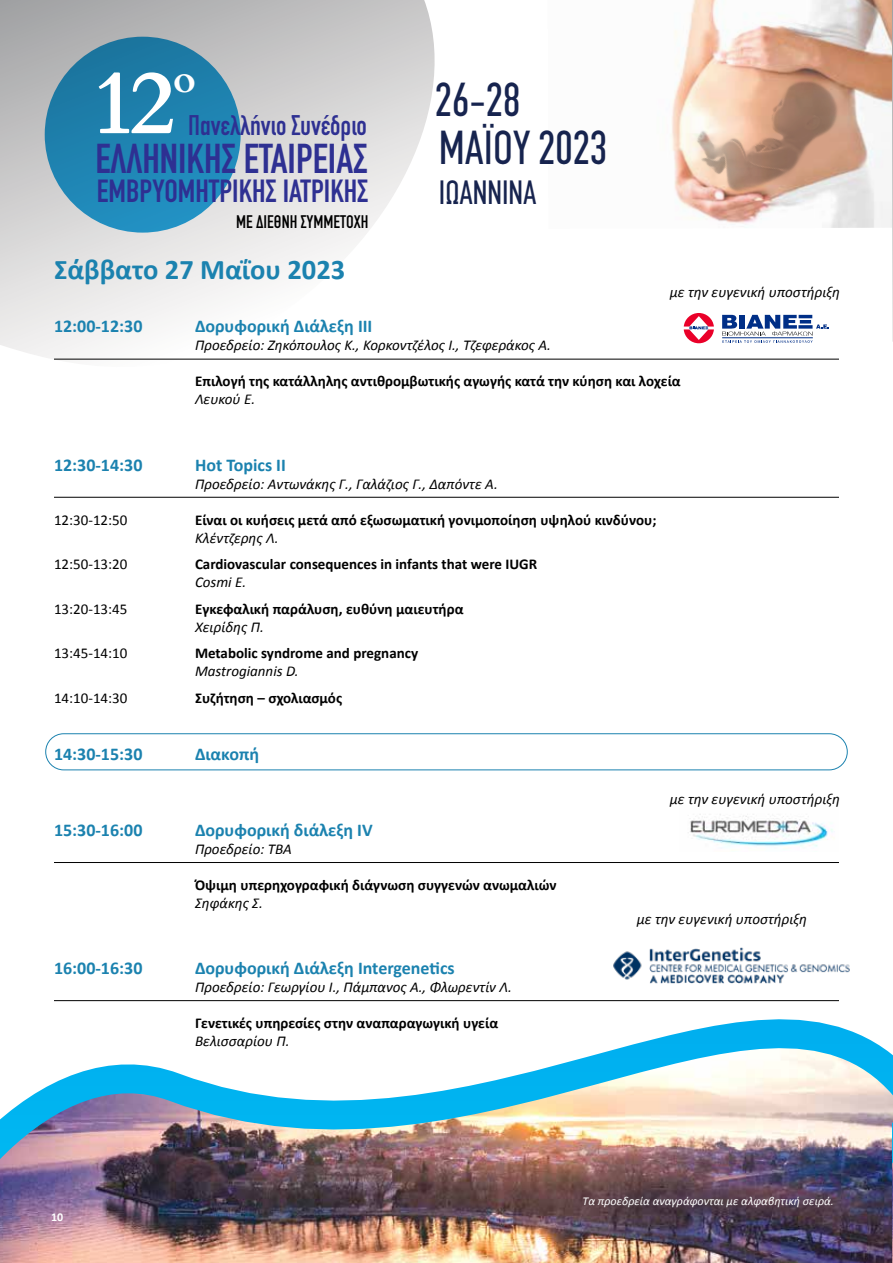
<style>
.page{position:relative;width:893px;height:1263px;background:#fff}
.page>*{position:absolute;margin:0;border:0;box-sizing:border-box;transform-origin:0 0}
.t1{font:700 90.15px "Cardo";color:#fff}
.t2{font:47.85px "PF Din Text Compressed";color:#17244f}
.t3{font:700 41.1px "DIN Condensed";color:#2e3092}
.t4{font:700 39px "Cardo";color:#fff}
.t5{font:33.9px "PF Din Text Compressed";color:#17244f}
.t6{font:700 31.65px "DIN Condensed";color:#2e3092}
.t7{font:500 28.65px "PF Din Text Compressed";color:#2e3092}
.t8{font:700 28.5px "Calibri";color:#1b82af}
.t9{font:500 18.3px "PF Din Text Compressed";color:#000}
.t10{font:700 18px "Calibri";color:#1b82af}
.t11{font:700 15px "Calibri";color:#000}
.t12{font:italic 15px "Calibri";color:#000}
.t13{font:15px "Calibri";color:#000}
.t14{font:italic 12px "Calibri";color:#fff}
.t15{font:700 12px "Calibri";color:#fff}
</style>
<div class="page">
<svg style="left:0;top:0;width:464px;height:359px"></svg>
<img style="left:0;top:983px;width:892px;height:280px">
<div style="left:45px;top:37px;width:196px;height:196px;background:linear-gradient(to bottom,#1a749e,#2593c4);border-radius:50%"></div>
<img style="left:690px;top:0;width:202px;height:228px">
<img style="left:671px;top:18px;width:206px;height:210px">
<svg style="left:892px;top:0;width:1px;height:342px"></svg>
<svg style="left:892px;top:1054px;width:1px;height:209px"></svg>
<hr style="left:54px;top:359px;width:785px;height:1px;background:#000">
<hr style="left:54px;top:497px;width:785px;height:1px;background:#000">
<hr style="left:54px;top:862px;width:785px;height:1px;background:#000">
<hr style="left:54px;top:1000px;width:785px;height:1px;background:#000">
<img style="left:688px;top:814px;width:145px;height:33px">
<img style="left:613px;top:947px;width:237px;height:36px">
<div style="left:46px;top:733px;width:801px;height:37px;border:1px solid #1b82af;border-radius:18px"></div>
<svg style="left:684px;top:313px;width:30px;height:30px"></svg>
<svg style="left:722px;top:315px;width:107px;height:28px"></svg>
<hr style="left:722px;top:337px;width:91px;height:1px;background:#002f87">
<h1 class="t1" style="left:91px;top:30px;width:85px">12</h1>
<h3 class="t4" style="left:173px;top:48px;width:24px">o</h3>
<h3 class="t7" style="left:188px;top:108px;width:180px">Πανελλήνιο Συνέδριο</h3>
<h3 class="t3" style="left:95px;top:131px;width:274px">ΕΛΛΗΝΙΚΗΣ ΕΤΑΙΡΕΙΑΣ</h3>
<h3 class="t6" style="left:97px;top:170px;width:273px">ΕΜΒΡΥΟΜΗΤΡΙΚΗΣ ΙΑΤΡΙΚΗΣ</h3>
<p class="t9" style="left:236px;top:211px;width:134px">ΜΕ ∆ΙΕΘΝΗ ΣΥΜΜΕΤΟΧΗ</p>
<h3 class="t8" style="left:54px;top:249px;width:293px">Σάββατο 27 Μαΐου 2023</h3>
<h2 class="t2" style="left:435px;top:72px;width:87px">26-28</h2>
<h2 class="t2" style="left:439px;top:120px;width:170px">ΜΑΪΟΥ2023</h2>
<h3 class="t5" style="left:439px;top:173px;width:99px">ΙΩΑΝΝΙΝΑ</h3>
<p class="t12" style="left:670px;top:282px;width:172px">με την ευγενική υποστήριξη</p>
<p class="t10" style="left:54px;top:314px;width:90px">12:00-12:30</p>
<p class="t10" style="left:195px;top:314px;width:179px">Δορυφορική Διάλεξη ΙΙΙ</p>
<p class="t12" style="left:195px;top:335px;width:357px">Προεδρείο: Ζηκόπουλος Κ., Κορκοντζέλος Ι., Τζεφεράκος Α.</p>
<p class="t11" style="left:195px;top:371px;width:487px">Επιλογή της κατάλληλης αντιθρομβωτικής αγωγής κατά την κύηση και λοχεία</p>
<p class="t12" style="left:195px;top:389px;width:62px">Λευκού Ε.</p>
<p class="t10" style="left:54px;top:452px;width:90px">12:30-14:30</p>
<p class="t10" style="left:195px;top:452px;width:92px">Hot Topics IΙ</p>
<p class="t12" style="left:195px;top:473px;width:304px">Προεδρείο: Αντωνάκης Γ., Γαλάζιος Γ., Δαπόντε Α.</p>
<p class="t13" style="left:54px;top:509px;width:75px">12:30-12:50</p>
<p class="t11" style="left:195px;top:509px;width:463px">Είναι οι κυήσεις μετά από εξωσωματική γονιμοποίηση υψηλού κινδύνου;</p>
<p class="t12" style="left:195px;top:527px;width:85px">Κλέντζερης Λ.</p>
<p class="t13" style="left:54px;top:554px;width:75px">12:50-13:20</p>
<p class="t11" style="left:195px;top:553px;width:344px">Cardiovascular consequences in infants that were IUGR</p>
<p class="t12" style="left:195px;top:572px;width:53px">Cosmi E.</p>
<p class="t13" style="left:54px;top:598px;width:75px">13:20-13:45</p>
<p class="t11" style="left:195px;top:598px;width:270px">Εγκεφαλική παράλυση, ευθύνη μαιευτήρα</p>
<p class="t12" style="left:195px;top:616px;width:70px">Χειρίδης Π.</p>
<p class="t13" style="left:54px;top:643px;width:75px">13:45-14:10</p>
<p class="t11" style="left:195px;top:642px;width:225px">Metabolic syndrome and pregnancy</p>
<p class="t12" style="left:195px;top:661px;width:105px">Mastrogiannis D.</p>
<p class="t13" style="left:54px;top:687px;width:75px">14:10-14:30</p>
<p class="t11" style="left:195px;top:687px;width:149px">Συζήτηση – σχολιασμός</p>
<p class="t10" style="left:54px;top:741px;width:90px">14:30-15:30</p>
<p class="t10" style="left:195px;top:741px;width:66px">Διακοπή</p>
<p class="t10" style="left:54px;top:817px;width:90px">15:30-16:00</p>
<p class="t10" style="left:195px;top:817px;width:179px">Δορυφορική διάλεξη IV</p>
<p class="t12" style="left:195px;top:838px;width:98px">Προεδρείο: ΤΒΑ</p>
<p class="t11" style="left:195px;top:874px;width:363px">Όψιμη υπερηχογραφική διάγνωση συγγενών ανωμαλιών</p>
<p class="t12" style="left:195px;top:892px;width:69px">Σηφάκης Σ.</p>
<p class="t10" style="left:54px;top:955px;width:90px">16:00-16:30</p>
<p class="t10" style="left:195px;top:955px;width:261px">Δορυφορική Διάλεξη Intergenetics</p>
<p class="t12" style="left:195px;top:976px;width:318px">Προεδρείο: Γεωργίου Ι., Πάμπανος Α., Φλωρεντίν Λ.</p>
<p class="t11" style="left:195px;top:1012px;width:305px">Γενετικές υπηρεσίες στην αναπαραγωγική υγεία</p>
<p class="t12" style="left:195px;top:1030px;width:96px">Βελισσαρίου Π.</p>
<p class="t12" style="left:670px;top:789px;width:172px">με την ευγενική υποστήριξη</p>
<p class="t12" style="left:637px;top:908px;width:172px">με την ευγενική υποστήριξη</p>
<p class="t15" style="left:51px;top:1208px;width:14px">10</p>
<p class="t14" style="left:583px;top:1193px;width:253px">Τα προεδρεία αναγράφονται με αλφαβητική σειρά.</p>
</div>
